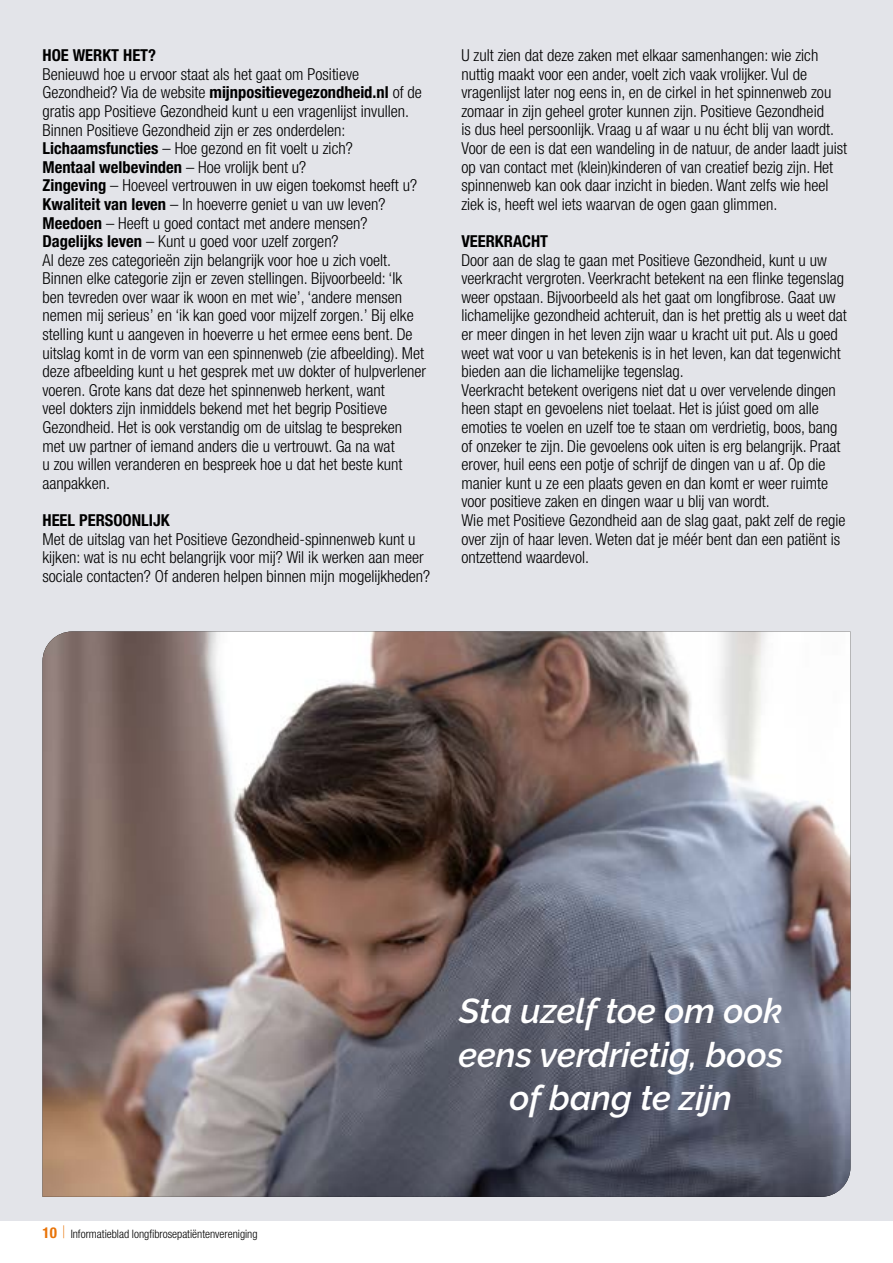
<style>
.page{position:relative;width:893px;height:1263px;background:#fff}
.page>*{position:absolute;margin:0;border:0;box-sizing:border-box;transform-origin:0 0}
.t1{font:italic 600 34.5px/43.5px "Raleway";color:#fff;text-align:center}
.t2{font:300 condensed 16.5px/18.6px "Helvetica Neue LT Std";color:#000}
.t3{font:700 condensed 16.5px "Helvetica Neue LT Std";color:#000}
.t4{font:300 condensed 11.7px "Helvetica Neue LT Std";color:#000}
.s1{font-weight:700}
.s2{font-weight:700;font-size:15px;color:#e87307}
.s3{font-size:17.4px;color:#e87307}
</style>
<div class="page">
<div style="left:0;top:0;width:893px;height:1220px;background:#e3e4e9"></div>
<img style="left:43px;top:631px;width:807px;height:566px">
<p class="t3" style="left:43px;top:45px;width:115px">HOE WERKT HET?</p>
<p class="t2" style="left:43px;top:64px;width:385px">Benieuwd hoe u ervoor staat als het gaat om Positieve Gezondheid? Via de website <span class="s1">mijnpositievegezondheid.nl</span> of de gratis app Positieve Gezondheid kunt u een vragenlijst invullen.<br>Binnen Positieve Gezondheid zijn er zes onderdelen:<br><span class="s1">Lichaamsfuncties</span> – Hoe gezond en fit voelt u zich?<br><span class="s1">Mentaal welbevinden</span> – Hoe vrolijk bent u?<br><span class="s1">Zingeving</span> – Hoeveel vertrouwen in uw eigen toekomst heeft u?<br><span class="s1">Kwaliteit van leven</span> – In hoeverre geniet u van uw leven?<br><span class="s1">Meedoen</span> – Heeft u goed contact met andere mensen?<br><span class="s1">Dagelijks leven</span> – Kunt u goed voor uzelf zorgen?<br>Al deze zes categorieën zijn belangrijk voor hoe u zich voelt.<br>Binnen elke categorie zijn er zeven stellingen. Bijvoorbeeld: ‘Ik ben tevreden over waar ik woon en met wie’, ‘andere mensen nemen mij serieus’ en ‘ik kan goed voor mijzelf zorgen.’ Bij elke stelling kunt u aangeven in hoeverre u het ermee eens bent. De uitslag komt in de vorm van een spinnenweb (zie afbeelding). Met deze afbeelding kunt u het gesprek met uw dokter of hulpverlener voeren. Grote kans dat deze het spinnenweb herkent, want<br>veel dokters zijn inmiddels bekend met het begrip Positieve Gezondheid. Het is ook verstandig om de uitslag te bespreken met uw partner of iemand anders die u vertrouwt. Ga na wat<br>u zou willen veranderen en bespreek hoe u dat het beste kunt aanpakken.</p>
<p class="t3" style="left:43px;top:510px;width:129px">HEEL PERSOONLIJK</p>
<p class="t2" style="left:43px;top:529px;width:389px">Met de uitslag van het Positieve Gezondheid-spinnenweb kunt u kijken: wat is nu echt belangrijk voor mij? Wil ik werken aan meer sociale contacten? Of anderen helpen binnen mijn mogelijkheden?</p>
<p class="t2" style="left:461px;top:46px;width:387px">U zult zien dat deze zaken met elkaar samenhangen: wie zich nuttig maakt voor een ander, voelt zich vaak vrolijker. Vul de vragenlijst later nog eens in, en de cirkel in het spinnenweb zou zomaar in zijn geheel groter kunnen zijn. Positieve Gezondheid<br>is dus heel persoonlijk. Vraag u af waar u nu écht blij van wordt.<br>Voor de een is dat een wandeling in de natuur, de ander laadt juist op van contact met (klein)kinderen of van creatief bezig zijn. Het spinnenweb kan ook daar inzicht in bieden. Want zelfs wie heel ziek is, heeft wel iets waarvan de ogen gaan glimmen.</p>
<p class="t3" style="left:461px;top:231px;width:88px">VEERKRACHT</p>
<p class="t2" style="left:461px;top:250px;width:387px">Door aan de slag te gaan met Positieve Gezondheid, kunt u uw veerkracht vergroten. Veerkracht betekent na een flinke tegenslag weer opstaan. Bijvoorbeeld als het gaat om longfibrose. Gaat uw lichamelijke gezondheid achteruit, dan is het prettig als u weet dat er meer dingen in het leven zijn waar u kracht uit put. Als u goed weet wat voor u van betekenis is in het leven, kan dat tegenwicht bieden aan die lichamelijke tegenslag.<br>Veerkracht betekent overigens niet dat u over vervelende dingen heen stapt en gevoelens niet toelaat. Het is júist goed om alle emoties te voelen en uzelf toe te staan om verdrietig, boos, bang of onzeker te zijn. Die gevoelens ook uiten is erg belangrijk. Praat erover, huil eens een potje of schrijf de dingen van u af. Op die manier kunt u ze een plaats geven en dan komt er weer ruimte voor positieve zaken en dingen waar u blij van wordt.<br>Wie met Positieve Gezondheid aan de slag gaat, pakt zelf de regie over zijn of haar leven. Weten dat je méér bent dan een patiënt is ontzettend waardevol.</p>
<p class="t4" style="left:43px;top:1227px;width:217px"><span class="s2">10</span> <span class="s3">|</span> Informatieblad longfibrosepatiëntenvereniging</p>
<h1 class="t1" style="left:458px;top:989px;width:326px">Sta uzelf toe om ook eens verdrietig, boos of bang te zijn</h1>
</div>
